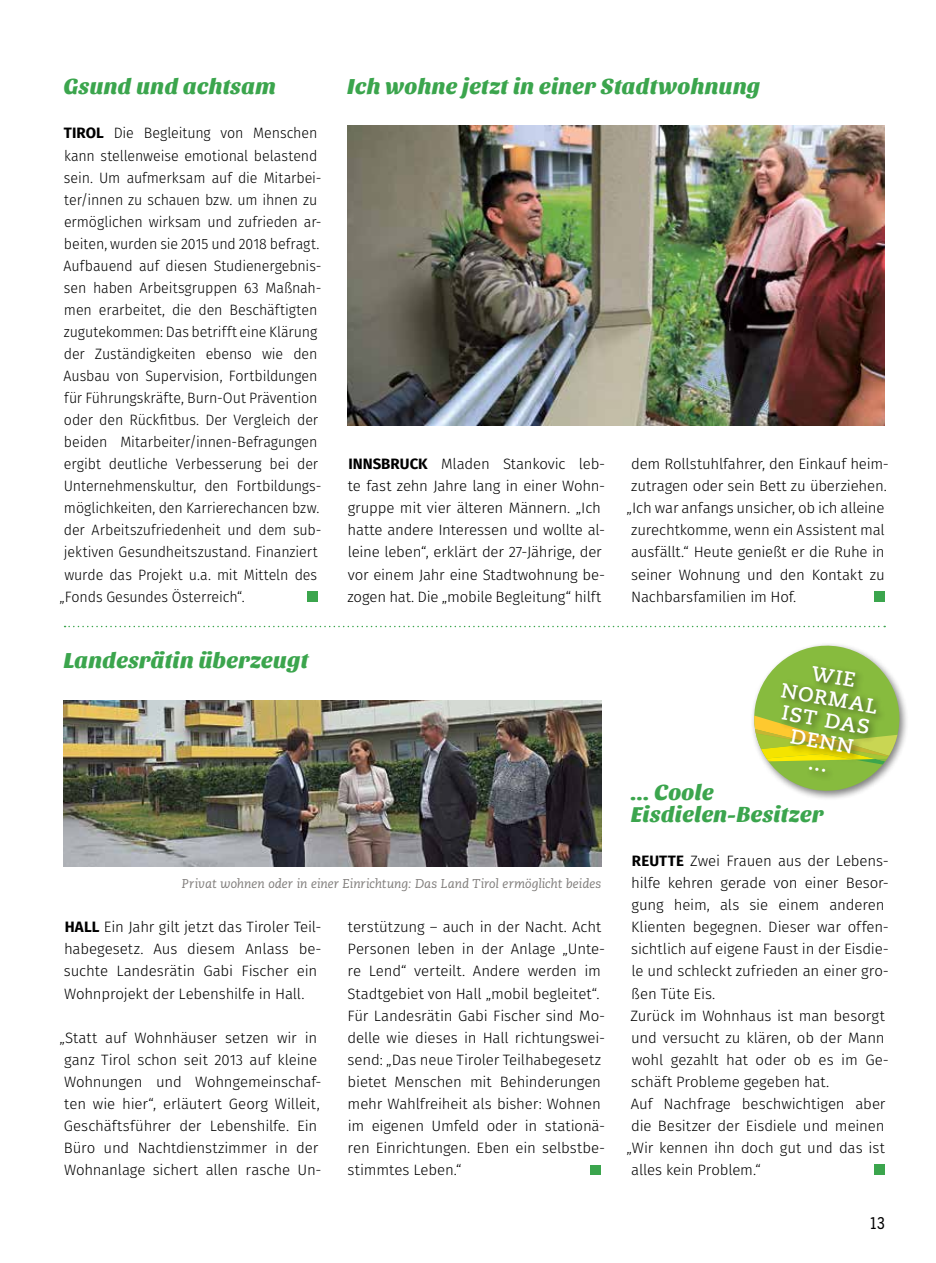
<style>
.page{position:relative;width:936px;height:1263px;background:#fff}
.page>*{position:absolute;margin:0;border:0;box-sizing:border-box;transform-origin:0 0}
.t1{font:italic 800 22.5px/22px "Sansita";letter-spacing:.025em;color:#3ba54d}
.t2{font:700 20.4px/22px "Caecilia LT Pro 75";color:#fff;text-align:center}
.t3{font:condensed 16.5px "Trade Gothic Next LT Pro";color:#000}
.t4{font:300 15px/22px "Fira Sans";letter-spacing:-.01em;color:#000}
.t5{font:300 15px "Fira Sans";letter-spacing:-.01em;color:#000;scale:.95 1}
.t6{font:italic 12.75px "Caecilia LT Pro 56";letter-spacing:-.005em;color:#7f7c7a}
.s1{font-weight:700}
</style>
<div class="page">
<div style="left:874px;top:591px;width:10px;height:10px;background:#3ba54d"></div>
<div style="left:307px;top:591px;width:10px;height:10px;background:#3ba54d"></div>
<div style="left:590px;top:1165px;width:11px;height:10px;background:#3ba54d"></div>
<div style="left:874px;top:1164px;width:10px;height:11px;background:#3ba54d"></div>
<img style="left:347px;top:125px;width:537px;height:300px">
<svg style="left:65px;top:626px;width:820px;height:1px"></svg>
<img style="left:64px;top:700px;width:537px;height:166px">
<svg style="left:752px;top:644px;width:153px;height:155px"></svg>
<div style="left:778px;top:662px;width:107px;height:120px;background:#000;opacity:.5"></div>
<h1 class="t1" style="left:64px;top:76px;width:213px">Gsund und achtsam</h1>
<p class="t5" style="left:64px;top:123px;width:268px"><span class="s1">TIROL</span> Die Begleitung von Menschen</p>
<p class="t5" style="left:64px;top:145px;width:268px">kann stellenweise emotional belastend</p>
<p class="t5" style="left:64px;top:167px;width:272px">sein. Um aufmerksam auf die Mitarbei-</p>
<p class="t5" style="left:64px;top:189px;width:268px">ter/innen zu schauen bzw. um ihnen zu</p>
<p class="t5" style="left:64px;top:211px;width:272px">ermöglichen wirksam und zufrieden ar-</p>
<p class="t5" style="left:64px;top:233px;width:270px">beiten, wurden sie 2015 und 2018 befragt.</p>
<p class="t5" style="left:64px;top:255px;width:273px">Aufbauend auf diesen Studienergebnis-</p>
<p class="t5" style="left:64px;top:277px;width:272px">sen haben Arbeitsgruppen 63 Maßnah-</p>
<p class="t5" style="left:64px;top:299px;width:268px">men erarbeitet, die den Beschäftigten</p>
<p class="t5" style="left:64px;top:321px;width:268px">zugutekommen: Das betrifft eine Klärung</p>
<p class="t5" style="left:64px;top:343px;width:268px">der Zuständigkeiten ebenso wie den</p>
<p class="t5" style="left:64px;top:365px;width:268px">Ausbau von Supervision, Fortbildungen</p>
<p class="t5" style="left:64px;top:387px;width:268px">für Führungskräfte, Burn-Out Prävention</p>
<p class="t5" style="left:64px;top:409px;width:269px">oder den Rückfitbus. Der Vergleich der</p>
<p class="t5" style="left:64px;top:431px;width:268px">beiden Mitarbeiter/innen-Befragungen</p>
<p class="t5" style="left:64px;top:453px;width:269px">ergibt deutliche Verbesserung bei der</p>
<p class="t5" style="left:64px;top:475px;width:272px">Unternehmenskultur, den Fortbildungs-</p>
<p class="t5" style="left:64px;top:498px;width:270px">möglichkeiten, den Karrierechancen bzw.</p>
<p class="t5" style="left:64px;top:520px;width:272px">der Arbeitszufriedenheit und dem sub-</p>
<p class="t5" style="left:64px;top:542px;width:268px">jektiven Gesundheitszustand. Finanziert</p>
<p class="t5" style="left:64px;top:564px;width:268px">wurde das Projekt u.a. mit Mitteln des</p>
<p class="t5" style="left:60px;top:586px;width:196px">„Fonds Gesundes Österreich“.</p>
<h1 class="t1" style="left:64px;top:649px;width:246px">Landesrätin überzeugt</h1>
<h1 class="t1" style="left:347px;top:76px;width:414px">Ich wohne jetzt in einer Stadtwohnung</h1>
<p class="t4" style="left:347px;top:453px;width:259px"><span class="s1">INNSBRUCK</span> Mladen Stankovic leb&shy;te fast zehn Jahre lang in einer Wohn&shy;gruppe mit vier älteren Männern. „Ich hatte andere Interessen und wollte al&shy;leine leben“, erklärt der 27-Jährige, der vor einem Jahr eine Stadtwohnung be&shy;zogen hat. Die „mobile Begleitung“ hilft</p>
<p class="t4" style="left:631px;top:453px;width:259px">dem Rollstuhlfahrer, den Einkauf heim-</p>
<p class="t4" style="left:631px;top:475px;width:257px">zutragen oder sein Bett zu überziehen.</p>
<p class="t4" style="left:626px;top:497px;width:259px">„Ich war anfangs unsicher, ob ich alleine</p>
<p class="t4" style="left:631px;top:519px;width:255px">zurechtkomme, wenn ein Assistent mal</p>
<p class="t4" style="left:631px;top:541px;width:255px">ausfällt.“ Heute genießt er die Ruhe in</p>
<p class="t4" style="left:631px;top:563px;width:255px">seiner Wohnung und den Kontakt zu</p>
<p class="t4" style="left:631px;top:585px;width:167px">Nachbarsfamilien im Hof.</p>
<h2 class="t2" style="left:787px;top:657px;width:99px;rotate:10deg">WIE<br>NORMAL<br>IST DAS<br>DENN<br>...</h2>
<h1 class="t1" style="left:631px;top:781px;width:193px">... Coole<br>Eisdielen-Besitzer</h1>
<p class="t6" style="left:182px;top:876px;width:421px">Privat wohnen oder in einer Einrichtung: Das Land Tirol ermöglicht beides</p>
<p class="t4" style="left:64px;top:916px;width:259px"><span class="s1">HALL</span> Ein Jahr gilt jetzt das Tiroler Teil&shy;habegesetz. Aus diesem Anlass be&shy;suchte Landesrätin Gabi Fischer ein Wohnprojekt der Lebenshilfe in Hall.</p>
<p class="t4" style="left:59px;top:1026px;width:264px">„Statt auf Wohnhäuser setzen wir in ganz Tirol schon seit 2013 auf kleine Wohnungen und Wohngemeinschaf&shy;ten wie hier“, erläutert Georg Willeit, Geschäftsführer der Lebenshilfe. Ein Büro und Nachtdienstzimmer in der Wohnanlage sichert allen rasche Un-</p>
<p class="t4" style="left:347px;top:916px;width:259px">terstützung – auch in der Nacht. Acht Personen leben in der Anlage „Unte&shy;re Lend“ verteilt. Andere werden im Stadtgebiet von Hall „mobil begleitet“.<br>Für Landesrätin Gabi Fischer sind Mo&shy;delle wie dieses in Hall richtungswei&shy;send: „Das neue Tiroler Teilhabegesetz bietet Menschen mit Behinderungen mehr Wahlfreiheit als bisher: Wohnen im eigenen Umfeld oder in stationä&shy;ren Einrichtungen. Eben ein selbstbe&shy;stimmtes Leben.“</p>
<p class="t4" style="left:632px;top:850px;width:258px"><span class="s1">REUTTE</span> Zwei Frauen aus der Lebens-</p>
<p class="t4" style="left:631px;top:872px;width:259px">hilfe kehren gerade von einer Besor-</p>
<p class="t4" style="left:631px;top:894px;width:255px">gung heim, als sie einem anderen</p>
<p class="t4" style="left:631px;top:916px;width:259px">Klienten begegnen. Dieser war offen-</p>
<p class="t4" style="left:631px;top:938px;width:259px">sichtlich auf eigene Faust in der Eisdie-</p>
<p class="t4" style="left:631px;top:960px;width:259px">le und schleckt zufrieden an einer gro-</p>
<p class="t4" style="left:631px;top:982px;width:86px">ßen Tüte Eis.</p>
<p class="t4" style="left:630px;top:1004px;width:256px">Zurück im Wohnhaus ist man besorgt</p>
<p class="t4" style="left:631px;top:1026px;width:255px">und versucht zu klären, ob der Mann</p>
<p class="t4" style="left:631px;top:1048px;width:259px">wohl gezahlt hat oder ob es im Ge-</p>
<p class="t4" style="left:631px;top:1070px;width:199px">schäft Probleme gegeben hat.</p>
<p class="t4" style="left:631px;top:1092px;width:256px">Auf Nachfrage beschwichtigen aber</p>
<p class="t4" style="left:631px;top:1114px;width:255px">die Besitzer der Eisdiele und meinen</p>
<p class="t4" style="left:626px;top:1136px;width:260px">„Wir kennen ihn doch gut und das ist</p>
<p class="t4" style="left:631px;top:1159px;width:131px">alles kein Problem.“</p>
<p class="t3" style="left:869px;top:1212px;width:17px">13</p>
</div>
